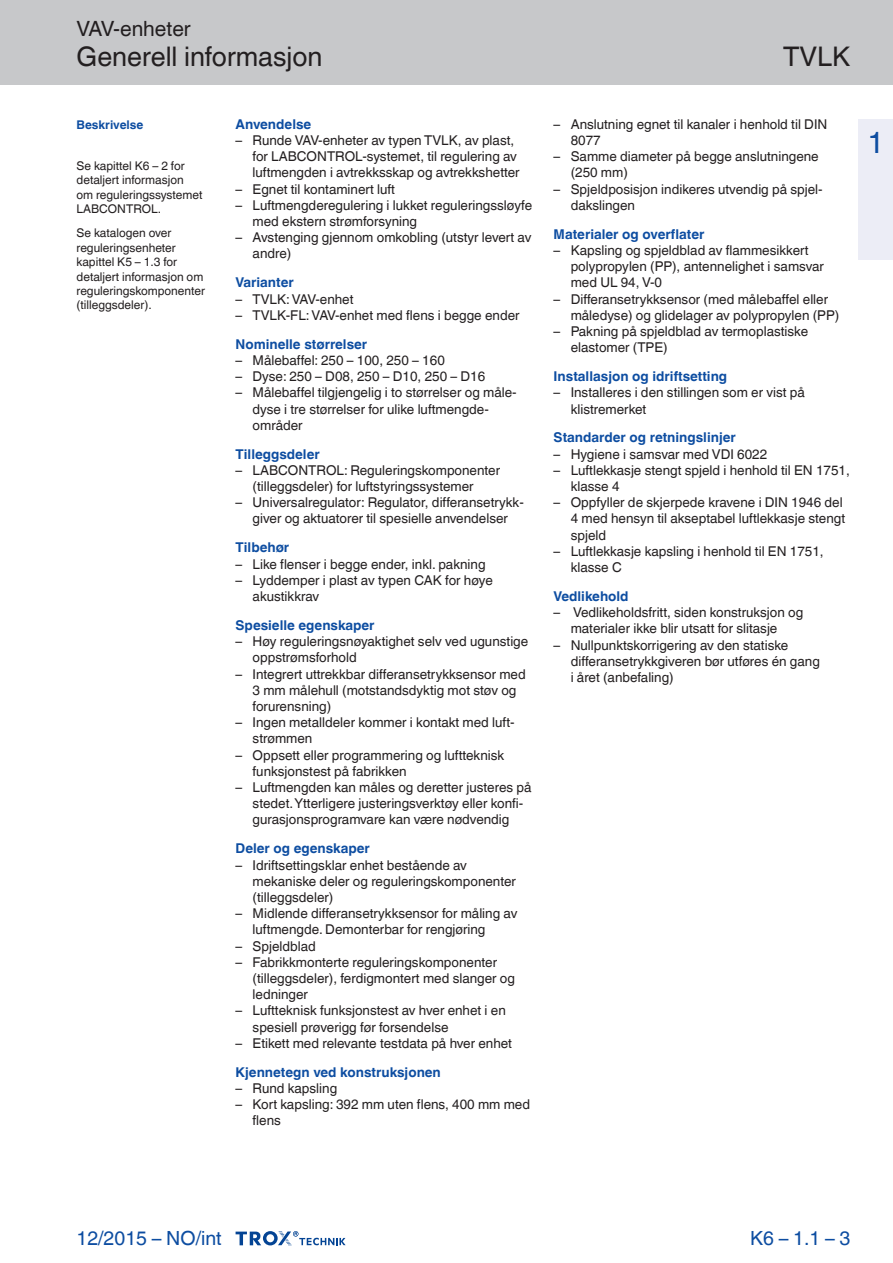
<style>
.page{position:relative;width:893px;height:1263px;background:#fff}
.page>*{position:absolute;margin:0;border:0;box-sizing:border-box;transform-origin:0 0}
.Register-Tab-Ziffern{font:30px "TROX Helvetica";color:#0d4da1}
.Navigation_2{font:27px "TROX Helvetica";color:#231f20}
.Navigation_3{font:27px "TROX Helvetica";color:#231f20}
.Navigation_1{font:21px "TROX Helvetica";color:#231f20}
.pagina_li-re{font:19.5px "TROX Helvetica";color:#0d4da1}
.descr_txt_section_li{font:13.5px/16.2px "TROX Helvetica";color:#231f20}
.descr_txt_section_ti{font:700 13.5px "TROX Helvetica";color:#0d4da1}
.marg_copy_hints{font:12px/14.4px "TROX Helvetica";color:#231f20}
.marg_title_blue{font:700 12px "TROX Helvetica";color:#0d4da1}
</style>
<div class="page">
<div style="left:0;top:0;width:893px;height:85px;background:#c7c8ca"></div>
<svg style="left:236px;top:1231px;width:110px;height:15px"></svg>
<div style="left:859px;top:119px;width:34px;height:140px;background:#ecedf6"></div>
<p class="Navigation_1" style="left:77px;top:17px;width:116px">VAV-enheter</p>
<p class="Navigation_2" style="left:77px;top:41px;width:247px">Generell informasjon</p>
<p class="Navigation_3" style="left:783px;top:41px;width:69px">TVLK</p>
<p class="marg_title_blue" style="left:77px;top:117px;width:68px">Beskrivelse</p>
<p class="marg_copy_hints" style="left:77px;top:159px;width:127px">Se kapittel K6 – 2 for detaljert informasjon om reguleringssystemet<br>LABCONTROL.</p>
<p class="marg_copy_hints" style="left:77px;top:226px;width:130px">Se katalogen over reguleringsenheter kapittel K5 – 1.3 for detaljert informasjon om reguleringskomponenter (tilleggsdeler).</p>
<p class="descr_txt_section_ti" style="left:236px;top:116px;width:77px">Anvendelse</p>
<p class="descr_txt_section_li" style="left:253px;top:132px;width:269px;text-indent:-17px">– Runde VAV-enheter av typen TVLK, av plast, for LABCONTROL-systemet, til regulering av luftmengden i avtrekksskap og avtrekkshetter</p>
<p class="descr_txt_section_li" style="left:236px;top:181px;width:161px">– Egnet til kontaminert luft</p>
<p class="descr_txt_section_li" style="left:253px;top:197px;width:281px;text-indent:-17px">– Luftmengderegulering i lukket reguleringssløyfe med ekstern strømforsyning</p>
<p class="descr_txt_section_li" style="left:253px;top:229px;width:280px;text-indent:-17px">– Avstenging gjennom omkobling (utstyr levert av andre)</p>
<p class="descr_txt_section_ti" style="left:236px;top:275px;width:60px">Varianter</p>
<p class="descr_txt_section_li" style="left:236px;top:291px;width:119px">– TVLK: VAV-enhet</p>
<p class="descr_txt_section_li" style="left:236px;top:307px;width:285px">– TVLK-FL: VAV-enhet med flens i begge ender</p>
<p class="descr_txt_section_ti" style="left:236px;top:336px;width:133px">Nominelle størrelser</p>
<p class="descr_txt_section_li" style="left:236px;top:352px;width:211px">– Målebaffel: 250 – 100, 250 – 160</p>
<p class="descr_txt_section_li" style="left:236px;top:368px;width:251px">– Dyse: 250 – D08, 250 – D10, 250 – D16</p>
<p class="descr_txt_section_li" style="left:253px;top:384px;width:266px;text-indent:-17px">– Målebaffel tilgjengelig i to størrelser og måle&shy;dyse i tre størrelser for ulike luftmengde&shy;områder</p>
<p class="descr_txt_section_ti" style="left:236px;top:446px;width:86px">Tilleggsdeler</p>
<p class="descr_txt_section_li" style="left:253px;top:462px;width:249px;text-indent:-17px">– LABCONTROL: Reguleringskomponenter (tilleggsdeler) for luftstyringssystemer</p>
<p class="descr_txt_section_li" style="left:236px;top:494px;width:290px;text-align:center">– Universalregulator: Regulator, differansetrykk&shy;giver og aktuatorer til spesielle anvendelser</p>
<p class="descr_txt_section_ti" style="left:236px;top:540px;width:55px">Tilbehør</p>
<p class="descr_txt_section_li" style="left:236px;top:556px;width:251px">– Like flenser i begge ender, inkl. pakning</p>
<p class="descr_txt_section_li" style="left:253px;top:572px;width:242px;text-indent:-17px">– Lyddemper i plast av typen CAK for høye akustikkrav</p>
<p class="descr_txt_section_ti" style="left:236px;top:617px;width:141px">Spesielle egenskaper</p>
<p class="descr_txt_section_li" style="left:253px;top:633px;width:277px;text-indent:-17px">– Høy reguleringsnøyaktighet selv ved ugunstige oppstrømsforhold</p>
<p class="descr_txt_section_li" style="left:253px;top:666px;width:275px;text-indent:-17px">– Integrert uttrekkbar differansetrykksensor med<br>3 mm målehull (motstandsdyktig mot støv og forurensning)</p>
<p class="descr_txt_section_li" style="left:253px;top:714px;width:264px;text-indent:-17px">– Ingen metalldeler kommer i kontakt med luft&shy;strømmen</p>
<p class="descr_txt_section_li" style="left:253px;top:747px;width:253px;text-indent:-17px">– Oppsett eller programmering og luftteknisk funksjonstest på fabrikken</p>
<p class="descr_txt_section_li" style="left:253px;top:779px;width:280px;text-indent:-17px">– Luftmengden kan måles og deretter justeres på stedet. Ytterligere justeringsverktøy eller konfi&shy;gurasjonsprogramvare kan være nødvendig</p>
<p class="descr_txt_section_ti" style="left:236px;top:841px;width:136px">Deler og egenskaper</p>
<p class="descr_txt_section_li" style="left:253px;top:857px;width:265px;text-indent:-17px">– Idriftsettingsklar enhet bestående av mekaniske deler og reguleringskomponenter (tilleggsdeler)</p>
<p class="descr_txt_section_li" style="left:253px;top:905px;width:266px;text-indent:-17px">– Midlende differansetrykksensor for måling av luftmengde. Demonterbar for rengjøring</p>
<p class="descr_txt_section_li" style="left:236px;top:938px;width:82px">– Spjeldblad</p>
<p class="descr_txt_section_li" style="left:253px;top:954px;width:264px;text-indent:-17px">– Fabrikkmonterte reguleringskomponenter (tilleggsdeler), ferdigmontert med slanger og ledninger</p>
<p class="descr_txt_section_li" style="left:253px;top:1003px;width:255px;text-indent:-17px">– Luftteknisk funksjonstest av hver enhet i en spesiell prøverigg før forsendelse</p>
<p class="descr_txt_section_li" style="left:236px;top:1035px;width:278px">– Etikett med relevante testdata på hver enhet</p>
<p class="descr_txt_section_ti" style="left:236px;top:1064px;width:207px">Kjennetegn ved konstruksjonen</p>
<p class="descr_txt_section_li" style="left:236px;top:1080px;width:103px">– Rund kapsling</p>
<p class="descr_txt_section_li" style="left:253px;top:1096px;width:279px;text-indent:-17px">– Kort kapsling: 392 mm uten flens, 400 mm med flens</p>
<p class="descr_txt_section_li" style="left:571px;top:116px;width:258px;text-indent:-17px">– Anslutning egnet til kanaler i henhold til DIN<br>8077</p>
<p class="descr_txt_section_li" style="left:571px;top:148px;width:250px;text-indent:-17px">– Samme diameter på begge anslutningene (250 mm)</p>
<p class="descr_txt_section_li" style="left:571px;top:181px;width:254px;text-indent:-17px">– Spjeldposisjon indikeres utvendig på spjel&shy;dakslingen</p>
<p class="descr_txt_section_ti" style="left:554px;top:226px;width:152px">Materialer og overflater</p>
<p class="descr_txt_section_li" style="left:571px;top:242px;width:255px;text-indent:-17px">– Kapsling og spjeldblad av flammesikkert polypropylen (PP), antennelighet i samsvar med UL 94, V-0</p>
<p class="descr_txt_section_li" style="left:571px;top:291px;width:270px;text-indent:-17px">– Differansetrykksensor (med målebaffel eller måledyse) og glidelager av polypropylen (PP)</p>
<p class="descr_txt_section_li" style="left:571px;top:323px;width:239px;text-indent:-17px">– Pakning på spjeldblad av termoplastiske elastomer (TPE)</p>
<p class="descr_txt_section_ti" style="left:554px;top:369px;width:175px">Installasjon og idriftsetting</p>
<p class="descr_txt_section_li" style="left:571px;top:384px;width:236px;text-indent:-17px">– Installeres i den stillingen som er vist på klistremerket</p>
<p class="descr_txt_section_ti" style="left:554px;top:430px;width:184px">Standarder og retningslinjer</p>
<p class="descr_txt_section_li" style="left:554px;top:446px;width:215px">– Hygiene i samsvar med VDI 6022</p>
<p class="descr_txt_section_li" style="left:571px;top:462px;width:281px;text-indent:-17px">– Luftlekkasje stengt spjeld i henhold til EN 1751, klasse 4</p>
<p class="descr_txt_section_li" style="left:571px;top:494px;width:276px;text-indent:-17px">– Oppfyller de skjerpede kravene i DIN 1946 del<br>4 med hensyn til akseptabel luftlekkasje stengt spjeld</p>
<p class="descr_txt_section_li" style="left:571px;top:543px;width:254px;text-indent:-17px">– Luftlekkasje kapsling i henhold til EN 1751, klasse C</p>
<p class="descr_txt_section_ti" style="left:554px;top:588px;width:77px">Vedlikehold</p>
<p class="descr_txt_section_li" style="left:571px;top:604px;width:234px;text-indent:-17px">– Vedlikeholdsfritt, siden konstruksjon og materialer ikke blir utsatt for slitasje</p>
<p class="descr_txt_section_li" style="left:571px;top:637px;width:251px;text-indent:-17px">– Nullpunktskorrigering av den statiske differansetrykkgiveren bør utføres én gang i året (anbefaling)</p>
<p class="Register-Tab-Ziffern" style="left:868px;top:125px;width:18px">1</p>
<h3 class="pagina_li-re" style="left:77px;top:1227px;width:147px">12/2015 – NO/int</h3>
<p class="pagina_li-re" style="left:750px;top:1227px;width:102px">K6 – 1.1 – 3</p>
</div>
